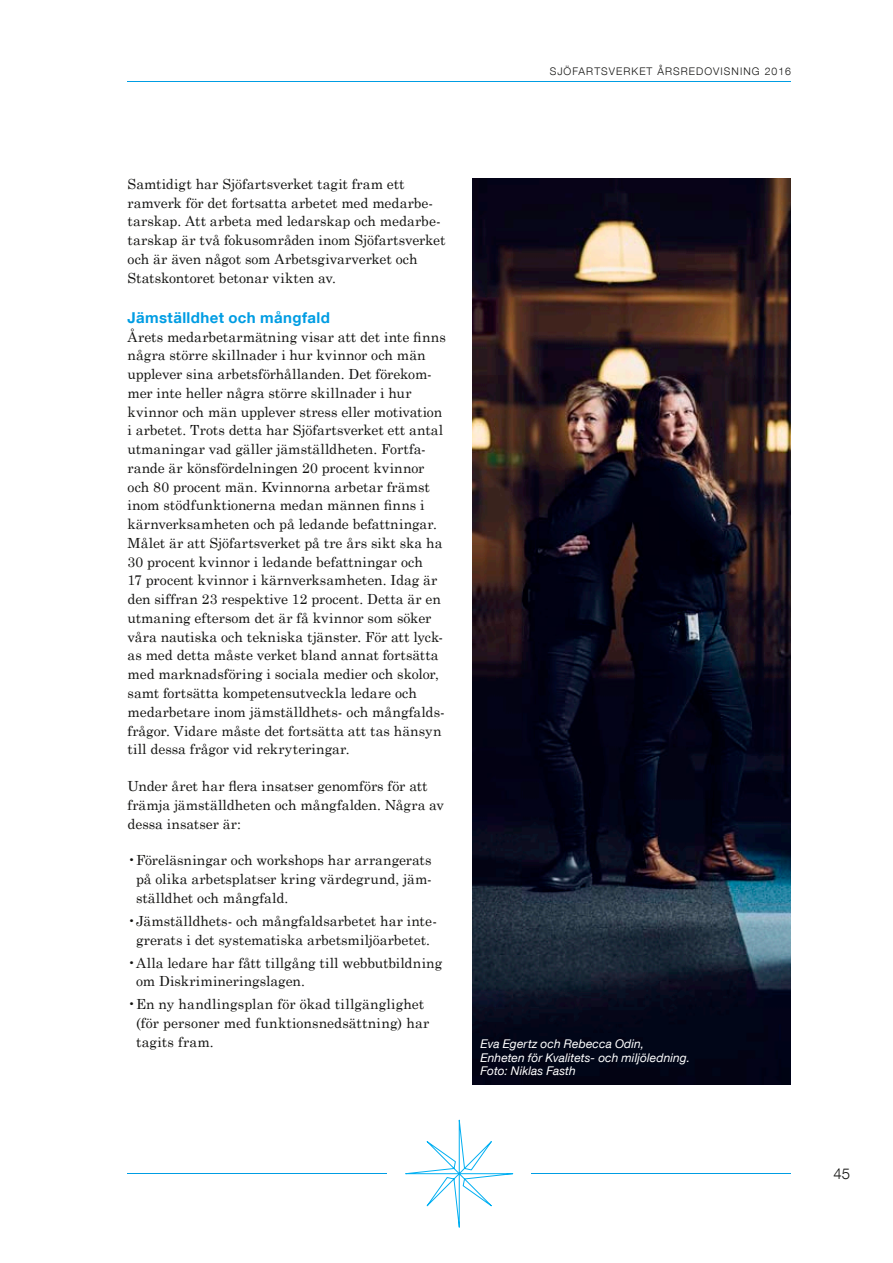
<style>
.page{position:relative;width:893px;height:1263px;background:#fff}
.page>*{position:absolute;margin:0;border:0;box-sizing:border-box;transform-origin:0 0}
.t1{font:700 15px "Helvetica Neue LT Com";letter-spacing:.025em;color:#009de3}
.t2{font:300 15px "Helvetica Neue LT Com";color:#131311}
.t3{font:13.95px/18.8px "Century Schoolbook";color:#131311}
.t4{font:italic 12px/13.5px "Helvetica Neue LT Com";letter-spacing:.005em;color:#fff}
.t5{font:300 10.5px "Helvetica Neue LT Com";letter-spacing:.1em;color:#131311}
</style>
<div class="page">
<svg style="left:405px;top:1119px;width:109px;height:109px"></svg>
<hr style="left:128px;top:1173px;width:259px;height:1px;background:#009de3">
<hr style="left:128px;top:81px;width:663px;height:1px;background:#009de3">
<hr style="left:531px;top:1173px;width:260px;height:1px;background:#009de3">
<img style="left:472px;top:179px;width:319px;height:905px">
<p class="t5" style="left:550px;top:65px;width:243px">SJÖFARTSVERKET ÅRSREDOVISNING 2016</p>
<p class="t3" style="left:128px;top:174px;width:319px">Samtidigt har Sjöfartsverket tagit fram ett ramverk för det fortsatta arbetet med medarbe&shy;tarskap. Att arbeta med ledarskap och medarbe&shy;tarskap är två fokusområden inom Sjöfartsverket och är även något som Arbetsgivarverket och Statskontoret betonar vikten av.</p>
<p class="t1" style="left:128px;top:308px;width:204px">Jämställdhet och mångfald</p>
<p class="t3" style="left:128px;top:327px;width:320px">Årets medarbetarmätning visar att det inte finns några större skillnader i hur kvinnor och män upplever sina arbetsförhållanden. Det förekom&shy;mer inte heller några större skillnader i hur kvinnor och män upplever stress eller motivation i arbetet. Trots detta har Sjöfartsverket ett antal utmaningar vad gäller jämställdheten. Fortfa&shy;rande är könsfördelningen 20 procent kvinnor och 80 procent män. Kvinnorna arbetar främst inom stödfunktionerna medan männen finns i kärnverksamheten och på ledande befattningar.<br>Målet är att Sjöfartsverket på tre års sikt ska ha 30 procent kvinnor i ledande befattningar och<br>17 procent kvinnor i kärnverksamheten. Idag är den siffran 23 respektive 12 procent. Detta är en utmaning eftersom det är få kvinnor som söker våra nautiska och tekniska tjänster. För att lyck&shy;as med detta måste verket bland annat fortsätta med marknadsföring i sociala medier och skolor, samt fortsätta kompetensutveckla ledare och medarbetare inom jämställdhets- och mångfalds&shy;frågor. Vidare måste det fortsätta att tas hänsyn till dessa frågor vid rekryteringar.</p>
<p class="t3" style="left:128px;top:776px;width:318px">Under året har flera insatser genomförs för att främja jämställdheten och mångfalden. Några av dessa insatser är:</p>
<p class="t3" style="left:136px;top:850px;width:297px;text-align:justify;text-indent:-9px">•Föreläsningar och workshops har arrangerats på olika arbetsplatser kring värdegrund, jäm&shy;ställdhet och mångfald.</p>
<p class="t3" style="left:128px;top:911px;width:311px;text-align:center">•Jämställdhets- och mångfaldsarbetet har inte&shy;grerats i det systematiska arbetsmiljöarbetet.</p>
<p class="t3" style="left:136px;top:953px;width:308px;text-indent:-9px">•Alla ledare har fått tillgång till webbutbildning om Diskrimineringslagen.</p>
<p class="t3" style="left:136px;top:994px;width:295px;text-indent:-9px">•En ny handlingsplan för ökad tillgänglighet (för personer med funktionsnedsättning) har tagits fram.</p>
<p class="t4" style="left:480px;top:1037px;width:211px">Eva Egertz och Rebecca Odin,<br>Enheten för Kvalitets- och miljöledning.<br>Foto: Niklas Fasth</p>
<p class="t2" style="left:834px;top:1164px;width:18px">45</p>
</div>
